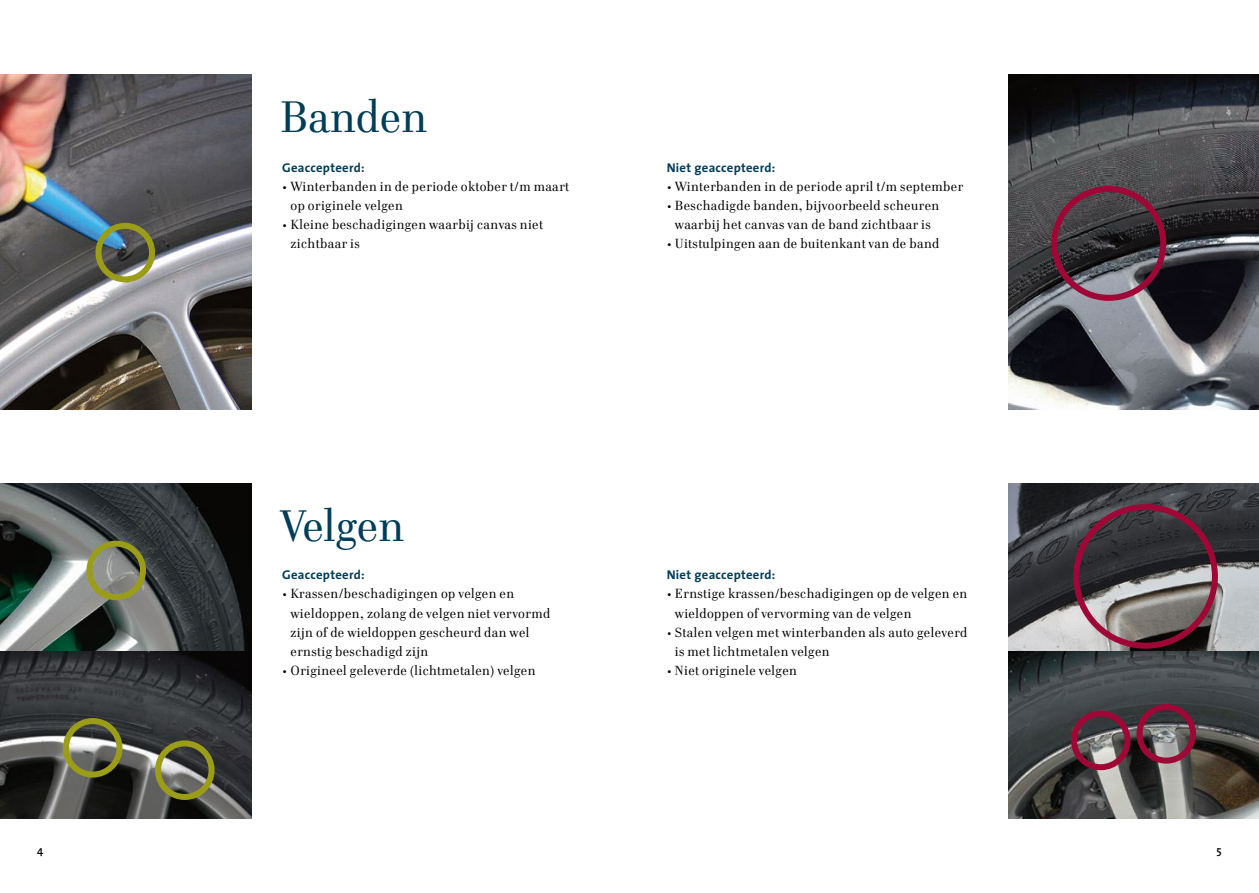
<style>
.page{position:relative;width:1259px;height:893px;background:#fff}
.page>*{position:absolute;margin:0;border:0;box-sizing:border-box;transform-origin:0 0}
.t1{font:45px "Cellini OT";color:#003d58}
.t2{font:13.5px/19.2px "Cellini OT";letter-spacing:.03em;color:#000}
.t3{font:700 12.75px "The Sans";letter-spacing:.02em;color:#003d58}
.t4{font:600 11.25px "The Sans";color:#000}
</style>
<div class="page">
<img style="left:1008px;top:484px;width:251px;height:335px">
<div style="left:1071px;top:711px;width:59px;height:59px;border:6px solid #9f0737;border-radius:50%"></div>
<div style="left:1136px;top:704px;width:60px;height:60px;border:6px solid #9f0737;border-radius:50%"></div>
<div style="left:1073px;top:504px;width:145px;height:145px;border:6px solid #9f0737;border-radius:50%"></div>
<img style="left:0;top:484px;width:252px;height:335px">
<div style="left:86px;top:541px;width:60px;height:59px;border:6px solid #9b9d18;border-radius:50%"></div>
<div style="left:63px;top:718px;width:59px;height:59px;border:6px solid #9b9d18;border-radius:50%"></div>
<div style="left:155px;top:740px;width:60px;height:60px;border:6px solid #9b9d18;border-radius:50%"></div>
<img style="left:0;top:74px;width:252px;height:335px">
<div style="left:95px;top:223px;width:60px;height:59px;border:6px solid #9b9d18;border-radius:50%"></div>
<img style="left:1008px;top:74px;width:251px;height:335px">
<div style="left:1051px;top:186px;width:115px;height:115px;border:6px solid #9f0737;border-radius:50%"></div>
<h1 class="t1" style="left:280px;top:90px;width:148px">Banden</h1>
<p class="t3" style="left:282px;top:157px;width:84px">Geaccepteerd:</p>
<p class="t2" style="left:290px;top:177px;width:280px;text-indent:-8px">• Winterbanden in de periode oktober t/m maart op originele velgen</p>
<p class="t2" style="left:290px;top:215px;width:254px;text-indent:-8px">• Kleine beschadigingen waarbij canvas niet zichtbaar is</p>
<p class="t3" style="left:666px;top:157px;width:110px">Niet geaccepteerd:</p>
<p class="t2" style="left:666px;top:177px;width:298px">• Winterbanden in de periode april t/m september</p>
<p class="t2" style="left:666px;top:196px;width:274px;text-align:center">• Beschadigde banden, bijvoorbeeld scheuren waarbij het canvas van de band zichtbaar is</p>
<p class="t2" style="left:666px;top:234px;width:274px">• Uitstulpingen aan de buitenkant van de band</p>
<h1 class="t1" style="left:280px;top:499px;width:125px">Velgen</h1>
<p class="t3" style="left:282px;top:564px;width:84px">Geaccepteerd:</p>
<p class="t2" style="left:290px;top:584px;width:261px;text-indent:-8px">• Krassen/beschadigingen op velgen en wieldoppen, zolang de velgen niet vervormd zijn of de wieldoppen gescheurd dan wel ernstig beschadigd zijn</p>
<p class="t2" style="left:282px;top:661px;width:255px">• Origineel geleverde (lichtmetalen) velgen</p>
<p class="t3" style="left:666px;top:564px;width:110px">Niet geaccepteerd:</p>
<p class="t2" style="left:675px;top:584px;width:294px;text-indent:-8px">• Ernstige krassen/beschadigingen op de velgen en wieldoppen of vervorming van de velgen</p>
<p class="t2" style="left:675px;top:623px;width:294px;text-indent:-8px">• Stalen velgen met winterbanden als auto geleverd is met lichtmetalen velgen</p>
<p class="t2" style="left:666px;top:661px;width:132px">• Niet originele velgen</p>
<p class="t4" style="left:37px;top:841px;width:8px">4</p>
<p class="t4" style="left:1216px;top:841px;width:7px">5</p>
</div>
